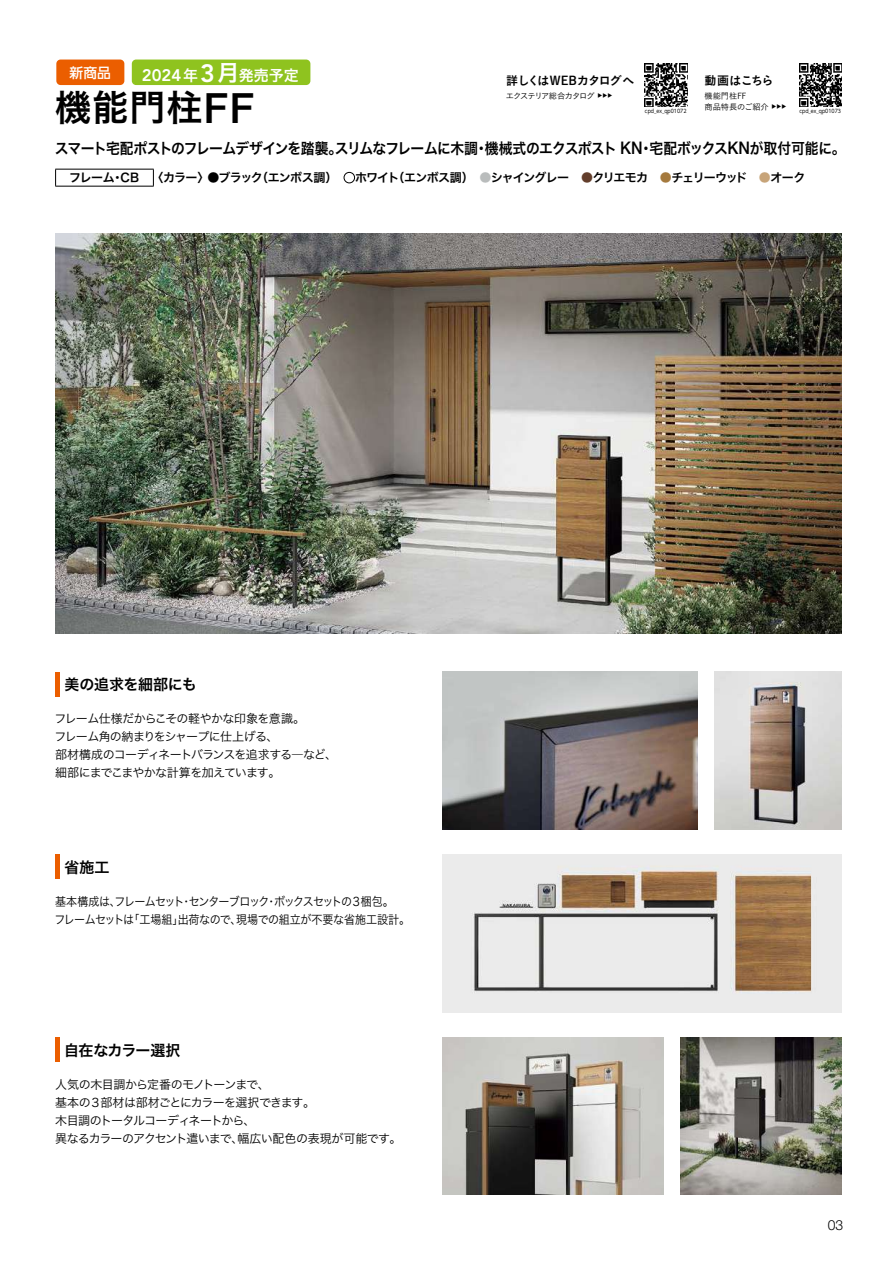
<style>
.page{position:relative;width:893px;height:1263px;background:#fff}
.page>*{position:absolute;margin:0;border:0;box-sizing:border-box;transform-origin:0 0}
.t1{font:36px "Hira Kaku Pro N W6";color:#000}
.t2{font:15px "Hira Kaku Pro N W6";letter-spacing:-.035em;color:#000;scale:.92 1}
.t3{font:15px "Hira Kaku Pro N W6";letter-spacing:-.035em;color:#000}
.t4{font:15px "Hira Kaku Pro N W6";color:#fff}
.t5{font:300 13.95px "Helvetica Neue LT Std";color:#000}
.t6{font:500 13.8px "UD Shin Go Pro";color:#fff}
.t7{font:12px/18px "Hira Kaku Pro N W3";letter-spacing:-.065em;color:#000}
.t8{font:12px/18px "Hira Kaku Pro N W3";letter-spacing:-.065em;color:#000;scale:.92 1}
.t9{font:12px "Hira Kaku Pro N W6";letter-spacing:-.07em;color:#000}
.t10{font:12px "Koburina Go Std N W6";letter-spacing:-.045em;color:#000}
.t11{font:8.25px/10.6px "Koburina Go Std N W3";color:#000}
.t12{font:8.25px "Koburina Go Std N W3";letter-spacing:-.12em;color:#000}
.t13{font:5.25px "UD Shin Go Pro";color:#000;scale:.9 1}
.s1{font-family:"Avenir";font-weight:800;font-size:16.65px}
.s2{font-family:"Avenir";font-weight:800;font-size:24.9px}
.s3{font-size:22.5px}
.s4{font-family:"Minion Pro";font-size:9.9px}
.s5{font-family:"Helvetica Neue LT Std";font-weight:500;font-size:41.7px}
.s6{font-family:"Helvetica Neue LT Std";font-weight:500;font-size:17.4px}
.s7{color:#b9bcbc}
.s8{color:#633e2b}
.s9{color:#a57a3e}
.s10{color:#c7a479}
</style>
<div class="page">
<img style="left:442px;top:672px;width:255px;height:157px">
<img style="left:714px;top:672px;width:128px;height:157px">
<img style="left:442px;top:1037px;width:221px;height:158px">
<img style="left:680px;top:1037px;width:162px;height:158px">
<img style="left:442px;top:855px;width:400px;height:157px">
<div style="left:55px;top:672px;width:5px;height:24px;background:#eb5e00"></div>
<div style="left:55px;top:855px;width:5px;height:24px;background:#eb5e00"></div>
<div style="left:55px;top:1037px;width:5px;height:25px;background:#eb5e00"></div>
<img style="left:55px;top:234px;width:787px;height:400px">
<div style="left:132px;top:60px;width:178px;height:25px;background:#8fc31f;border-radius:4px"></div>
<div style="left:57px;top:61px;width:66px;height:23px;background:#eb5e00;border-radius:3px"></div>
<div style="left:56px;top:60px;width:68px;height:25px;border:2px solid #eb5e00;border-radius:3px"></div>
<hr style="left:55px;top:169px;width:99px;height:1px;background:#000">
<svg style="left:55px;top:169px;width:1px;height:17px"></svg>
<svg style="left:153px;top:169px;width:1px;height:17px"></svg>
<hr style="left:55px;top:186px;width:99px;height:1px;background:#000">
<svg style="left:344px;top:172px;width:11px;height:11px"></svg>
<img style="left:799px;top:64px;width:43px;height:42px">
<img style="left:645px;top:64px;width:42px;height:42px">
<p class="t6" style="left:70px;top:61px;width:43px">新商品</p>
<p class="t4" style="left:142px;top:62px;width:158px"><span class="s1">2024</span>年<span class="s2">3</span><span class="s3">月</span>発売予定</p>
<p class="t10" style="left:506px;top:71px;width:130px">詳しくはWEBカタログへ</p>
<p class="t12" style="left:506px;top:90px;width:108px">エクステリア総合カタログ <span class="s4">▶▶▶</span></p>
<p class="t10" style="left:704px;top:71px;width:71px">動画はこちら</p>
<p class="t11" style="left:704px;top:90px;width:84px">機能門柱FF<br>商品特長のご紹介 <span class="s4">▶▶▶</span></p>
<h1 class="t1" style="left:55px;top:75px;width:200px">機能門柱<span class="s5">FF</span></h1>
<p class="t2" style="left:55px;top:134px;width:861px">スマート宅配ポストのフレームデザインを踏襲。スリムなフレームに木調・機械式のエクスポスト <span class="s6">KN</span>・宅配ボックス<span class="s6">KN</span>が取付可能に。</p>
<p class="t13" style="left:645px;top:107px;width:48px">cpd_ex_qp01072</p>
<p class="t13" style="left:799px;top:107px;width:48px">cpd_ex_qp01073</p>
<p class="t9" style="left:69px;top:167px;width:738px">フレーム・CB 〈カラー〉●ブラック（エンボス調）　 ホワイト（エンボス調）　<span class="s7">●</span>シャイングレー　<span class="s8">●</span>クリエモカ　<span class="s9">●</span>チェリーウッド　<span class="s10">●</span>オーク</p>
<p class="t3" style="left:65px;top:671px;width:134px">美の追求を細部にも</p>
<p class="t7" style="left:54px;top:708px;width:284px">フレーム仕様だからこその軽やかな印象を意識。<br>フレーム角の納まりをシャープに仕上げる、<br>部材構成のコーディネートバランスを追求する―など、細部にまでこまやかな計算を加えています。</p>
<p class="t3" style="left:65px;top:853px;width:47px">省施工</p>
<p class="t8" style="left:54px;top:891px;width:388px">基本構成は、フレームセット・センターブロック・ボックスセットの３梱包。<br>フレームセットは「工場組」出荷なので、現場での組立が不要な省施工設計。</p>
<p class="t3" style="left:64px;top:1036px;width:118px">自在なカラー選択</p>
<p class="t7" style="left:55px;top:1074px;width:348px">人気の木目調から定番のモノトーンまで、<br>基本の３部材は部材ごとにカラーを選択できます。<br>木目調のトータルコーディネートから、<br>異なるカラーのアクセント遣いまで、幅広い配色の表現が可能です。</p>
<p class="t5" style="left:828px;top:1216px;width:17px">03</p>
</div>
